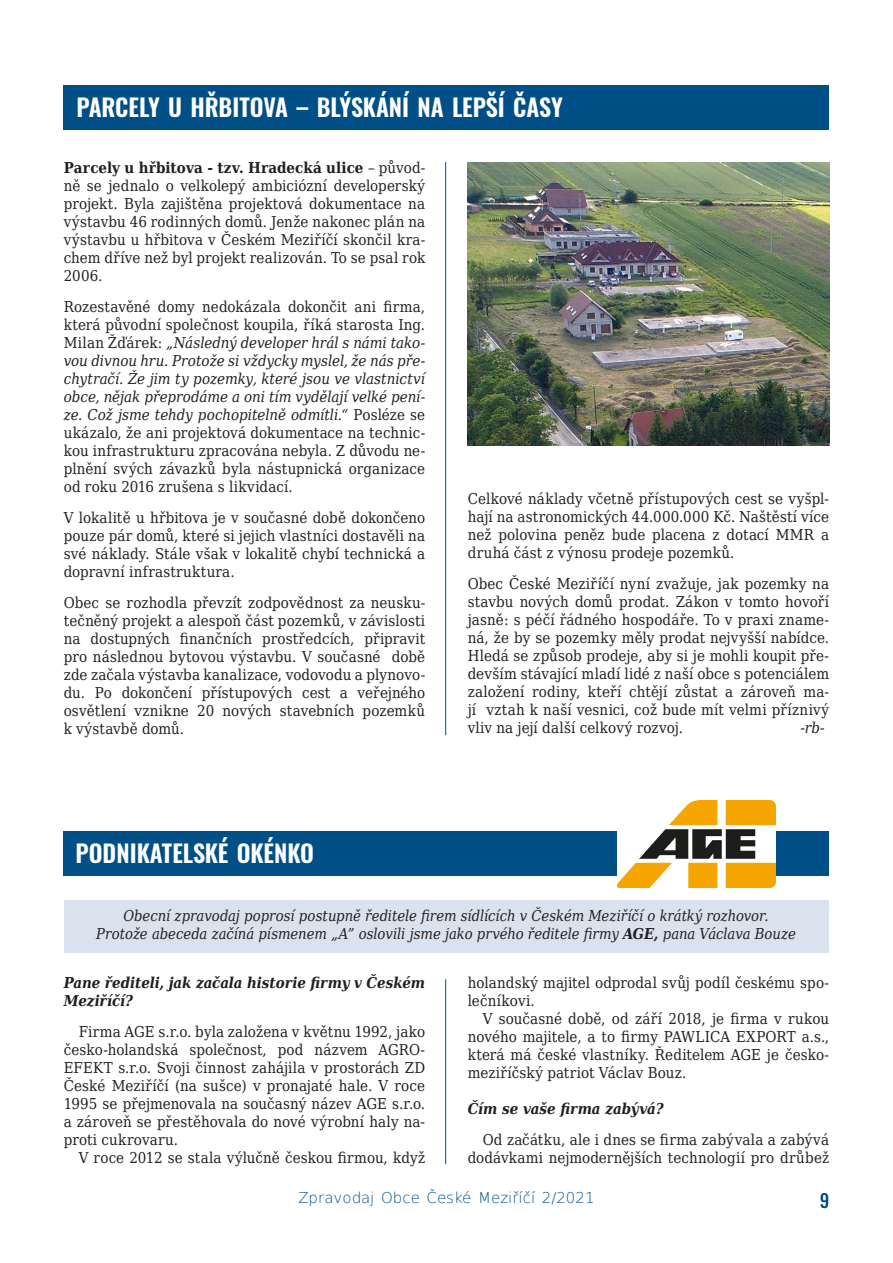
<style>
.page{position:relative;width:893px;height:1263px;background:#fff}
.page>*{position:absolute;margin:0;border:0;box-sizing:border-box;transform-origin:0 0}
.Titulek{font:600 24px "Oswald";letter-spacing:-.005em;color:#fff}
.t1{font:18px "Oswald";color:#004f86}
.text{font:15px/18px "DejaVu Serif Condensed";letter-spacing:.01em;color:#231f20;text-align:justify}
.text-2{font:italic 15px/18px "DejaVu Serif Condensed";letter-spacing:-.005em;color:#231f20;text-align:center}
.text-3{font:italic 700 15px/18px "DejaVu Serif Condensed";letter-spacing:-.005em;color:#231f20}
.Titulek-2{font:200 15px "DejaVu Sans";color:#004f86}
.s1{font-weight:700}
.s2{font-style:italic}
</style>
<div class="page">
<div style="left:64px;top:85px;width:765px;height:45px;background:#004f86"></div>
<img style="left:468px;top:162px;width:361px;height:284px">
<hr style="left:445px;top:162px;width:1px;height:573px;background:#004f86">
<div style="left:63px;top:831px;width:765px;height:45px;background:#004f86"></div>
<div style="left:64px;top:901px;width:764px;height:52px;background:#dae2ee"></div>
<img style="left:617px;top:800px;width:158px;height:88px">
<hr style="left:445px;top:979px;width:1px;height:185px;background:#004f86">
<p class="Titulek" style="left:77px;top:86px;width:488px">PARCELY U HŘBITOVA – BLÝSKÁNÍ NA LEPŠÍ ČASY</p>
<p class="text" style="left:64px;top:159px;width:363px"><span class="s1">Parcely u hřbitova - tzv. Hradecká ulice</span> – původ&shy;ně se jednalo o velkolepý ambiciózní developerský projekt. Byla zajištěna projektová dokumentace na výstavbu 46 rodinných domů. Jenže nakonec plán na výstavbu u hřbitova v Českém Meziříčí skončil kra&shy;chem dříve než byl projekt realizován. To se psal rok 2006.</p>
<p class="text" style="left:64px;top:297px;width:363px">Rozestavěné domy nedokázala dokončit ani firma, která původní společnost koupila, říká starosta Ing.<br>Milan Žďárek: <span class="s2">„Následný developer hrál s námi tako&shy;vou divnou hru. Protože si vždycky myslel, že nás pře&shy;chytračí. Že jim ty pozemky, které jsou ve vlastnictví obce, nějak přeprodáme a oni tím vydělají velké pení&shy;ze. Což jsme tehdy pochopitelně odmítli.“</span> Posléze se ukázalo, že ani projektová dokumentace na technic&shy;kou infrastrukturu zpracována nebyla. Z důvodu ne&shy;plnění svých závazků byla nástupnická organizace od roku 2016 zrušena s likvidací.</p>
<p class="text" style="left:64px;top:508px;width:363px">V lokalitě u hřbitova je v současné době dokončeno pouze pár domů, které si jejich vlastníci dostavěli na své náklady. Stále však v lokalitě chybí technická a dopravní infrastruktura.</p>
<p class="text" style="left:64px;top:593px;width:363px">Obec se rozhodla převzít zodpovědnost za neusku&shy;tečněný projekt a alespoň část pozemků, v závislosti na dostupných finančních prostředcích, připravit pro následnou bytovou výstavbu. V současné době zde začala výstavba kanalizace, vodovodu a plynovo&shy;du. Po dokončení přístupových cest a veřejného osvětlení vznikne 20 nových stavebních pozemků k výstavbě domů.</p>
<p class="text" style="left:468px;top:489px;width:363px">Celkové náklady včetně přístupových cest se vyšpl&shy;hají na astronomických 44.000.000 Kč. Naštěstí více než polovina peněz bude placena z dotací MMR a druhá část z výnosu prodeje pozemků.</p>
<p class="text" style="left:468px;top:574px;width:363px">Obec České Meziříčí nyní zvažuje, jak pozemky na stavbu nových domů prodat. Zákon v tomto hovoří jasně: s péčí řádného hospodáře. To v praxi zname&shy;ná, že by se pozemky měly prodat nejvyšší nabídce.<br>Hledá se způsob prodeje, aby si je mohli koupit pře&shy;devším stávající mladí lidé z naší obce s potenciálem založení rodiny, kteří chtějí zůstat a zároveň ma&shy;jí vztah k naší vesnici, což bude mít velmi příznivý vliv na její další celkový rozvoj.</p>
<p class="text-2" style="left:800px;top:718px;width:26px">-rb-</p>
<p class="Titulek" style="left:76px;top:832px;width:240px">PODNIKATELSKÉ OKÉNKO</p>
<p class="text-2" style="left:96px;top:906px;width:701px">Obecní zpravodaj poprosí postupně ředitele firem sídlících v Českém Meziříčí o krátký rozhovor.<br>Protože abeceda začíná písmenem „A” oslovili jsme jako prvého ředitele firmy <span class="s1">AGE,</span> pana Václava Bouze</p>
<p class="text-3" style="left:64px;top:973px;width:363px">Pane řediteli, jak začala historie firmy v Českém<br>Meziříčí?</p>
<p class="text" style="left:64px;top:1022px;width:363px;text-indent:15px">Firma AGE s.r.o. byla založena v květnu 1992, jako česko-holandská společnost, pod názvem AGRO-EFEKT s.r.o. Svoji činnost zahájila v prostorách ZD České Meziříčí (na sušce) v pronajaté hale. V roce 1995 se přejmenovala na současný název AGE s.r.o. a zároveň se přestěhovala do nové výrobní haly na&shy;proti cukrovaru.</p>
<p class="text" style="left:79px;top:1148px;width:348px">V roce 2012 se stala výlučně českou firmou, když</p>
<p class="text" style="left:468px;top:973px;width:363px">holandský majitel odprodal svůj podíl českému spo&shy;lečníkovi.</p>
<p class="text" style="left:468px;top:1009px;width:363px;text-indent:15px">V současné době, od září 2018, je firma v rukou nového majitele, a to firmy PAWLICA EXPORT a.s., která má české vlastníky. Ředitelem AGE je česko&shy;meziříčský patriot Václav Bouz.</p>
<p class="text-3" style="left:468px;top:1099px;width:198px">Čím se vaše firma zabývá?</p>
<p class="text" style="left:468px;top:1130px;width:363px;text-align:right">Od začátku, ale i dnes se firma zabývala a zabývá dodávkami nejmodernějších technologií pro drůbež</p>
<p class="Titulek-2" style="left:298px;top:1186px;width:298px">Zpravodaj Obce České Meziříčí 2/2021</p>
<p class="t1" style="left:820px;top:1184px;width:11px">9</p>
</div>
